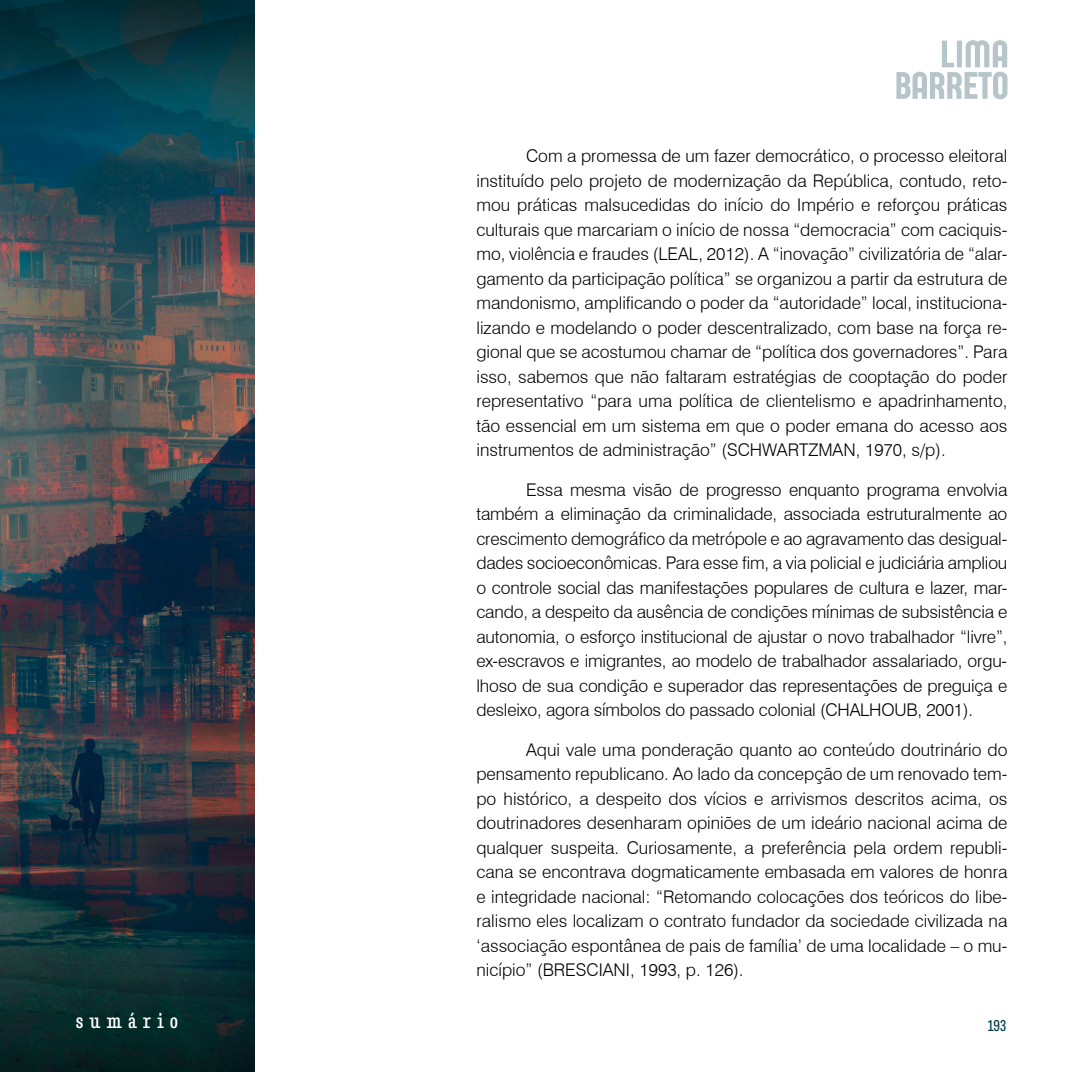
<style>
.page{position:relative;width:1072px;height:1072px;background:#fff}
.page>*{position:absolute;margin:0;border:0;box-sizing:border-box;transform-origin:0 0}
.t1{font:condensed 19.25px "Belarius Poster";letter-spacing:.325em;color:#fff}
.t2{font:300 17.5px/24.5px "Swiss 721 BT";color:#000;text-align:justify}
.t3{font:condensed 14px "Belarius Poster";color:#073e4d}
</style>
<div class="page">
<img style="left:0;top:0;width:254px;height:1071px">
<svg style="left:896px;top:40px;width:111px;height:59px"></svg>
<p class="t2" style="left:476px;top:144px;width:532px;text-indent:50px">Com a promessa de um fazer democrático, o processo eleitoral instituído pelo projeto de modernização da República, contudo, reto&shy;mou práticas malsucedidas do início do Império e reforçou práticas culturais que marcariam o início de nossa “democracia” com caciquis&shy;mo, violência e fraudes (LEAL, 2012). A “inovação” civilizatória de “alar&shy;gamento da participação política” se organizou a partir da estrutura de mandonismo, amplificando o poder da “autoridade” local, instituciona&shy;lizando e modelando o poder descentralizado, com base na força re&shy;gional que se acostumou chamar de “política dos governadores”. Para isso, sabemos que não faltaram estratégias de cooptação do poder representativo “para uma política de clientelismo e apadrinhamento, tão essencial em um sistema em que o poder emana do acesso aos instrumentos de administração” (SCHWARTZMAN, 1970, s/p).</p>
<p class="t2" style="left:476px;top:477px;width:532px;text-indent:50px">Essa mesma visão de progresso enquanto programa envolvia também a eliminação da criminalidade, associada estruturalmente ao crescimento demográfico da metrópole e ao agravamento das desigual&shy;dades socioeconômicas. Para esse fim, a via policial e judiciária ampliou o controle social das manifestações populares de cultura e lazer, mar&shy;cando, a despeito da ausência de condições mínimas de subsistência e autonomia, o esforço institucional de ajustar o novo trabalhador “livre”, ex-escravos e imigrantes, ao modelo de trabalhador assalariado, orgu&shy;lhoso de sua condição e superador das representações de preguiça e desleixo, agora símbolos do passado colonial (CHALHOUB, 2001).</p>
<p class="t2" style="left:476px;top:737px;width:532px;text-indent:50px">Aqui vale uma ponderação quanto ao conteúdo doutrinário do pensamento republicano. Ao lado da concepção de um renovado tem&shy;po histórico, a despeito dos vícios e arrivismos descritos acima, os doutrinadores desenharam opiniões de um ideário nacional acima de qualquer suspeita. Curiosamente, a preferência pela ordem republi&shy;cana se encontrava dogmaticamente embasada em valores de honra e integridade nacional: “Retomando colocações dos teóricos do libe&shy;ralismo eles localizam o contrato fundador da sociedade civilizada na ‘associação espontânea de pais de família’ de uma localidade – o mu&shy;nicípio” (BRESCIANI, 1993, p. 126).</p>
<p class="t1" style="left:76px;top:1008px;width:104px">sumário</p>
<p class="t3" style="left:987px;top:1016px;width:20px">193</p>
</div>
